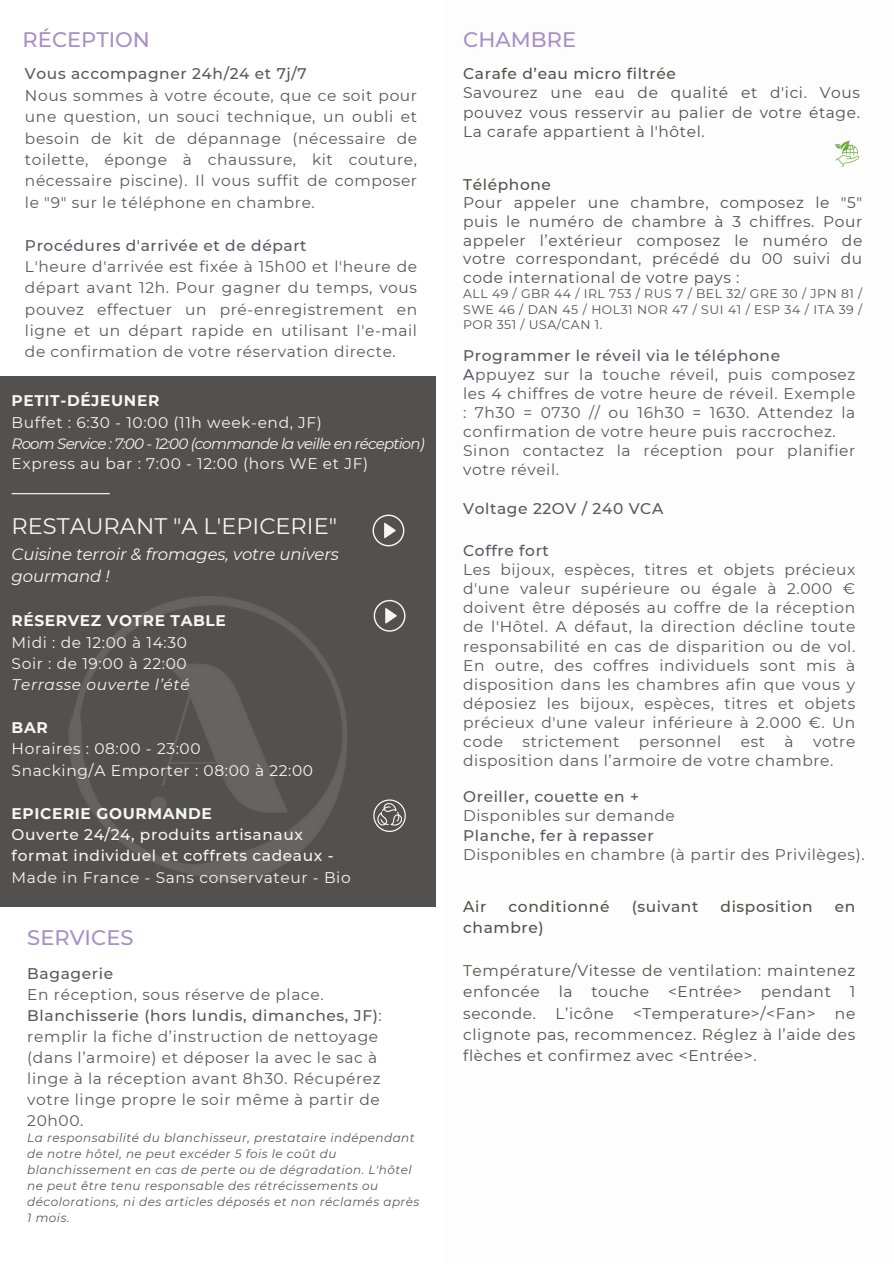
<style>
.page{position:relative;width:894px;height:1264px;background:#fff}
.page>*{position:absolute;margin:0;border:0;box-sizing:border-box;transform-origin:0 0}
.t1{font:22.5px "Montserrat";color:#f6f6f6}
.t2{font:500 21px "Montserrat";color:#a790c4}
.t3{font:italic 16.5px/22.5px "Montserrat";letter-spacing:-.005em;color:#f6f6f6}
.t4{font:15.45px/19.2px "Montserrat";letter-spacing:.04em;color:#595660}
.t5{font:15.45px/18.6px "Montserrat";letter-spacing:.04em;color:#53514f;text-align:justify}
.t6{font:15.45px/21.3px "Montserrat";letter-spacing:.04em;color:#f6f6f6}
.t7{font:500 15.45px/21.3px "Montserrat";letter-spacing:.04em;color:#f6f6f6}
.t8{font:500 15.45px "Montserrat";letter-spacing:.04em;color:#53514f}
.t9{font:500 15.45px "Montserrat";letter-spacing:.04em;color:#595660}
.t10{font:italic 15px "Montserrat";letter-spacing:-.05em;color:#f6f6f6}
.t11{font:12.45px/15.5px "Montserrat";letter-spacing:.04em;color:#53514f;text-align:justify}
.t12{font:italic 12px/16px "Montserrat";letter-spacing:.04em;color:#595660}
.s1{font-weight:500}
.s2{font-weight:700}
.s3{font-style:italic}
.s4{font-weight:400}
</style>
<div class="page">
<img style="left:834px;top:141px;width:25px;height:27px">
<div style="left:0;top:376px;width:435px;height:530px;background:#53514f"></div>
<svg style="left:376px;top:514px;width:28px;height:32px"></svg>
<hr style="left:12px;top:493px;width:98px;height:1px;background:#fff">
<img style="left:4px;top:521px;width:374px;height:386px">
<svg style="left:373px;top:799px;width:33px;height:33px"></svg>
<svg style="left:373px;top:600px;width:32px;height:31px"></svg>
<p class="t2" style="left:23px;top:27px;width:129px">RÉCEPTION</p>
<p class="t4" style="left:25px;top:63px;width:393px;line-height:21.3px"><span class="s1">Vous accompagner 24h/24 et 7j/7<br></span>Nous sommes à votre écoute, que ce soit pour une question, un souci technique, un oubli et besoin de kit de dépannage (nécessaire de toilette, éponge à chaussure, kit couture, nécessaire piscine). Il vous suffit de composer le "9" sur le téléphone en chambre.</p>
<h3 class="t4" style="left:25px;top:234px;width:393px;line-height:21.3px"><span class="s1">Procédures d'arrivée et de départ<br></span>L'heure d'arrivée est fixée à 15h00 et l'heure de départ avant 12h. Pour gagner du temps, vous pouvez effectuer un pré-enregistrement en ligne et un départ rapide en utilisant l'e-mail de confirmation de votre réservation directe.</h3>
<p class="t6" style="left:12px;top:390px;width:312px"><span class="s2">PETIT-DÉJEUNER<br></span>Buffet : 6:30 - 10:00 (11h week-end, JF)</p>
<p class="t10" style="left:12px;top:434px;width:414px">Room Service : 7:00 - 12:00 (commande la veille en réception)</p>
<p class="t6" style="left:12px;top:453px;width:358px">Express au bar : 7:00 - 12:00 (hors WE et JF)</p>
<h3 class="t1" style="left:12px;top:512px;width:327px">RESTAURANT "A L'EPICERIE"</h3>
<h3 class="t3" style="left:12px;top:542px;width:329px">Cuisine terroir &amp; fromages, votre univers gourmand !</h3>
<p class="t6" style="left:12px;top:610px;width:216px"><span class="s2">RÉSERVEZ VOTRE TABLE<br></span>Midi : de 12:00 à 14:30<br>Soir : de 19:00 à 22:00<br><span class="s3">Terrasse ouverte l’été</span></p>
<h1 class="t6" style="left:12px;top:717px;width:303px"><span class="s2">BAR<br></span>Horaires : 08:00 - 23:00<br>Snacking/A Emporter : 08:00 à 22:00</h1>
<h3 class="t7" style="left:12px;top:802px;width:340px"><span class="s2">EPICERIE GOURMANDE<br></span>Ouverte 24/24, produits artisanaux format individuel et coffrets cadeaux - <span class="s4">Made in France - Sans conservateur - Bio</span></h3>
<h3 class="t2" style="left:27px;top:924px;width:108px">SERVICES</h3>
<h3 class="t9" style="left:27px;top:963px;width:87px">Bagagerie</h3>
<h1 class="t4" style="left:27px;top:984px;width:298px">En réception, sous réserve de place.</h1>
<p class="t4" style="left:27px;top:1004px;width:356px;line-height:21px"><span class="s1">Blanchisserie (hors lundis, dimanches, JF)</span>: remplir la fiche d’instruction de nettoyage (dans l’armoire) et déposer la avec le sac à linge à la réception avant 8h30. Récupérez votre linge propre le soir même à partir de 20h00.</p>
<p class="t12" style="left:27px;top:1129px;width:393px">La responsabilité du blanchisseur, prestataire indépendant de notre hôtel, ne peut excéder 5 fois le coût du blanchissement en cas de perte ou de dégradation. L'hôtel ne peut être tenu responsable des rétrécissements ou décolorations, ni des articles déposés et non réclamés après 1 mois.</p>
<h1 class="t2" style="left:463px;top:27px;width:114px">CHAMBRE</h1>
<p class="t5" style="left:463px;top:64px;width:398px;line-height:19.2px;text-align:left"><span class="s1">Carafe d’eau micro filtrée<br></span>Savourez une eau de qualité et d'ici. Vous pouvez vous resservir au palier de votre étage.<br>La carafe appartient à l'hôtel.</p>
<p class="t5" style="left:463px;top:175px;width:400px;text-align:left"><span class="s1">Téléphone<br></span>Pour appeler une chambre, composez le "5" puis le numéro de chambre à 3 chiffres. Pour appeler l’extérieur composez le numéro de votre correspondant, précédé du 00 suivi du code international de votre pays :</p>
<p class="t11" style="left:463px;top:286px;width:400px">ALL 49 / GBR 44 / IRL 753 / RUS 7 / BEL 32/ GRE 30 / JPN 81 / SWE 46 / DAN 45 / HOL31 NOR 47 / SUI 41 / ESP 34 / ITA 39 / POR 351 / USA/CAN 1.</p>
<h3 class="t4" style="left:463px;top:345px;width:393px"><span class="s1">Programmer le réveil via le téléphone A</span>ppuyez sur la touche réveil, puis composez les 4 chiffres de votre heure de réveil. Exemple : 7h30 = 0730 // ou 16h30 = 1630. Attendez la confirmation de votre heure puis raccrochez.<br>Sinon contactez la réception pour planifier votre réveil.</h3>
<h3 class="t9" style="left:463px;top:498px;width:201px">Voltage 22OV / 240 VCA</h3>
<h3 class="t4" style="left:463px;top:540px;width:393px"><span class="s1">Coffre fort<br></span>Les bijoux, espèces, titres et objets précieux d'une valeur supérieure ou égale à 2.000 € doivent être déposés au coffre de la réception de l'Hôtel. A défaut, la direction décline toute responsabilité en cas de disparition ou de vol.<br>En outre, des coffres individuels sont mis à disposition dans les chambres afin que vous y déposiez les bijoux, espèces, titres et objets précieux d'une valeur inférieure à 2.000 €. Un code</h3>
<h3 class="t4" style="left:522px;top:732px;width:98px">strictement</h3>
<h3 class="t4" style="left:638px;top:732px;width:84px">personnel</h3>
<h3 class="t4" style="left:740px;top:732px;width:26px">est</h3>
<h3 class="t4" style="left:784px;top:732px;width:11px">à</h3>
<h3 class="t4" style="left:463px;top:732px;width:393px;text-indent:350px">votre disposition dans l’armoire de votre chambre.</h3>
<p class="t4" style="left:463px;top:787px;width:403px"><span class="s1">Oreiller, couette en +<br></span>Disponibles sur demande<br><span class="s1">Planche, fer à repasser<br></span>Disponibles en chambre (à partir des Privilèges).</p>
<h3 class="t8" style="left:463px;top:896px;width:25px">Air</h3>
<h3 class="t8" style="left:508px;top:896px;width:102px">conditionné</h3>
<h3 class="t8" style="left:631px;top:896px;width:68px">(suivant</h3>
<h3 class="t8" style="left:720px;top:896px;width:93px">disposition</h3>
<h3 class="t8" style="left:834px;top:896px;width:22px">en</h3>
<h3 class="t8" style="left:463px;top:918px;width:82px">chambre)</h3>
<p class="t5" style="left:463px;top:959px;width:393px;line-height:21.3px">Température/Vitesse de ventilation: maintenez enfoncée la touche &lt;Entrée&gt; pendant 1 seconde.</p>
<p class="t5" style="left:555px;top:1003px;width:60px">L’icône</p>
<p class="t5" style="left:633px;top:1003px;width:184px">&lt;Temperature&gt;/&lt;Fan&gt;</p>
<p class="t5" style="left:463px;top:1002px;width:393px;line-height:21.3px;text-indent:371px">ne clignote pas, recommencez. Réglez à l’aide des flèches et confirmez avec &lt;Entrée&gt;.</p>
</div>
